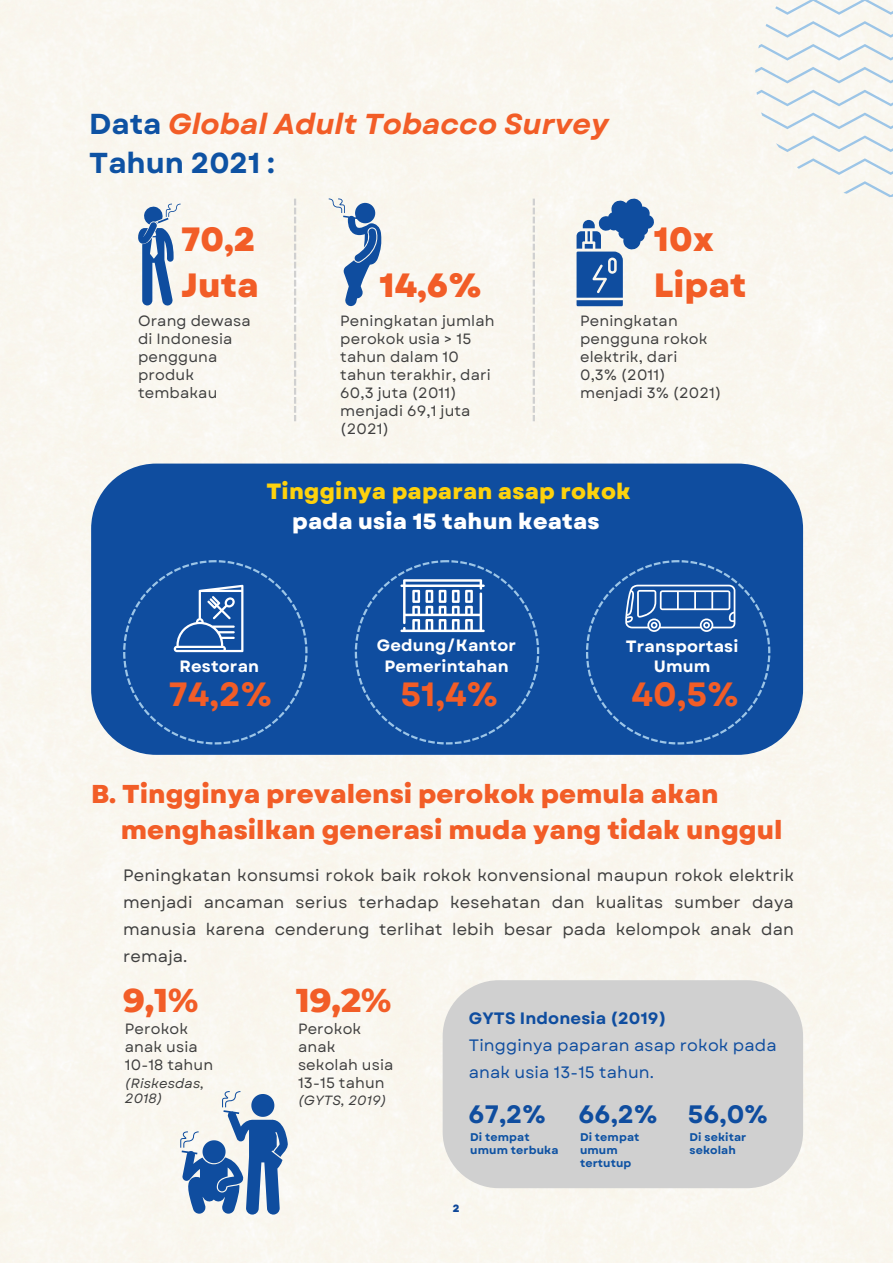
<style>
.page{position:relative;width:893px;height:1264px;background:#fff}
.page>*{position:absolute;margin:0;border:0;box-sizing:border-box;transform-origin:0 0}
.t1{font:800 33.6px/46px "Garet";color:#f25d27}
.t2{font:700 33.6px "Garet";color:#f25d27}
.t3{font:800 33.6px "Montserrat";color:#f25d27}
.t4{font:italic 700 28.8px/39.3px "Garet";color:#f25d27}
.t5{font:800 25.8px/36px "Garet";color:#f25d27}
.t6{font:700 25.2px "Garet";color:#0f4d9f}
.t7{font:800 22.05px "Garet";letter-spacing:.01em;color:#fed20d}
.t8{font:800 22.05px "Garet";letter-spacing:.01em;color:#fff}
.t9{font:16.5px/27px "Garet";letter-spacing:.01em;color:#3f3f3f;text-align:justify}
.t10{font:16.5px/27px "Garet";letter-spacing:.01em;color:#0f4d9f}
.t11{font:700 16.5px "Garet";letter-spacing:.01em;color:#0f4d9f}
.t12{font:700 16.35px/20.2px "Garet";letter-spacing:.01em;color:#fff;text-align:center}
.t13{font:14.85px/18px "Garet";letter-spacing:.01em;color:#3f3f3f}
.t14{font:italic 13.35px/15.6px "Garet";letter-spacing:.01em;color:#3f3f3f}
.t15{font:700 11.1px/13px "Garet";letter-spacing:.01em;color:#0e52a3}
.t16{font:800 10.5px "Garet";color:#0e4799}
.s1{font-style:normal;color:#0e52a3}
</style>
<div class="page">
<div style="left:0;top:0;width:892px;height:1262px;background:#faf7ef"></div>
<svg style="left:756px;top:90px;width:136px;height:16px"></svg>
<svg style="left:796px;top:158px;width:96px;height:17px"></svg>
<svg style="left:843px;top:181px;width:49px;height:16px"></svg>
<svg style="left:755px;top:67px;width:137px;height:16px"></svg>
<svg style="left:776px;top:135px;width:116px;height:17px"></svg>
<svg style="left:775px;top:0;width:117px;height:15px"></svg>
<svg style="left:765px;top:21px;width:127px;height:17px"></svg>
<svg style="left:758px;top:44px;width:134px;height:17px"></svg>
<svg style="left:761px;top:112px;width:131px;height:17px"></svg>
<svg style="left:138px;top:204px;width:43px;height:102px"></svg>
<svg style="left:329px;top:198px;width:53px;height:108px"></svg>
<svg style="left:576px;top:198px;width:78px;height:108px"></svg>
<svg style="left:294px;top:199px;width:2px;height:222px"></svg>
<svg style="left:532px;top:199px;width:3px;height:222px"></svg>
<svg style="left:180px;top:1091px;width:108px;height:123px"></svg>
<div style="left:91px;top:463px;width:712px;height:291px;background:#0f4d9f;border-radius:65px"></div>
<svg style="left:123px;top:560px;width:184px;height:184px"></svg>
<svg style="left:355px;top:560px;width:184px;height:184px"></svg>
<svg style="left:586px;top:560px;width:184px;height:184px"></svg>
<div style="left:442px;top:980px;width:361px;height:208px;background:#d0d0d0;border-radius:56px"></div>
<h2 class="t4" style="left:89px;top:104px;width:521px"><span class="s1">Data</span> Global Adult Tobacco Survey<br><span class="s1">Tahun 2021 :</span></h2>
<h1 class="t1" style="left:181px;top:216px;width:79px">70,2<br>Juta</h1>
<h1 class="t1" style="left:379px;top:262px;width:103px">14,6%</h1>
<h1 class="t1" style="left:654px;top:216px;width:94px">10x<br>Lipat</h1>
<p class="t13" style="left:138px;top:311px;width:114px">Orang dewasa di Indonesia pengguna produk tembakau</p>
<p class="t13" style="left:340px;top:311px;width:156px">Peningkatan jumlah perokok usia &gt; 15 tahun dalam 10 tahun terakhir, dari<br>60,3 juta (2011) menjadi 69,1 juta (2021)</p>
<p class="t13" style="left:580px;top:311px;width:143px">Peningkatan pengguna rokok elektrik, dari<br>0,3% (2011) menjadi 3% (2021)</p>
<h3 class="t7" style="left:266px;top:475px;width:366px">Tingginya paparan asap rokok</h3>
<h3 class="t8" style="left:292px;top:505px;width:309px">pada usia 15 tahun keatas</h3>
<p class="t12" style="left:179px;top:655px;width:81px">Restoran</p>
<h1 class="t2" style="left:169px;top:670px;width:105px">74,2%</h1>
<p class="t12" style="left:377px;top:635px;width:141px">Gedung/Kantor<br>Pemerintahan</p>
<h1 class="t2" style="left:400px;top:670px;width:99px">51,4%</h1>
<p class="t12" style="left:626px;top:636px;width:114px">Transportasi<br>Umum</p>
<h1 class="t2" style="left:631px;top:670px;width:108px">40,5%</h1>
<h3 class="t5" style="left:121px;top:776px;width:663px;text-indent:-30px">B. Tingginya prevalensi perokok pemula akan menghasilkan generasi muda yang tidak unggul</h3>
<p class="t9" style="left:123px;top:861px;width:672px">Peningkatan konsumsi rokok baik rokok konvensional maupun rokok elektrik menjadi ancaman serius terhadap kesehatan dan kualitas sumber daya manusia karena cenderung terlihat lebih besar pada kelompok anak dan remaja.</p>
<h1 class="t3" style="left:123px;top:979px;width:77px">9,1%</h1>
<p class="t13" style="left:125px;top:1019px;width:90px">Perokok anak usia<br>10-18 tahun</p>
<p class="t14" style="left:125px;top:1075px;width:81px">(Riskesdas,<br>2018)</p>
<h1 class="t3" style="left:296px;top:979px;width:97px">19,2%</h1>
<p class="t13" style="left:298px;top:1019px;width:97px">Perokok anak sekolah usia<br>13-15 tahun</p>
<p class="t14" style="left:298px;top:1092px;width:90px">(GYTS, 2019)</p>
<p class="t11" style="left:468px;top:1006px;width:199px">GYTS Indonesia (2019)</p>
<p class="t10" style="left:468px;top:1032px;width:309px">Tingginya paparan asap rokok pada anak usia 13-15 tahun.</p>
<h3 class="t6" style="left:468px;top:1095px;width:79px">67,2%</h3>
<p class="t15" style="left:470px;top:1130px;width:90px">Di tempat umum terbuka</p>
<h3 class="t6" style="left:578px;top:1095px;width:81px">66,2%</h3>
<p class="t15" style="left:580px;top:1130px;width:61px">Di tempat umum tertutup</p>
<h3 class="t6" style="left:687px;top:1095px;width:81px">56,0%</h3>
<p class="t15" style="left:689px;top:1130px;width:58px">Di sekitar sekolah</p>
<p class="t16" style="left:453px;top:1200px;width:8px">2</p>
</div>
